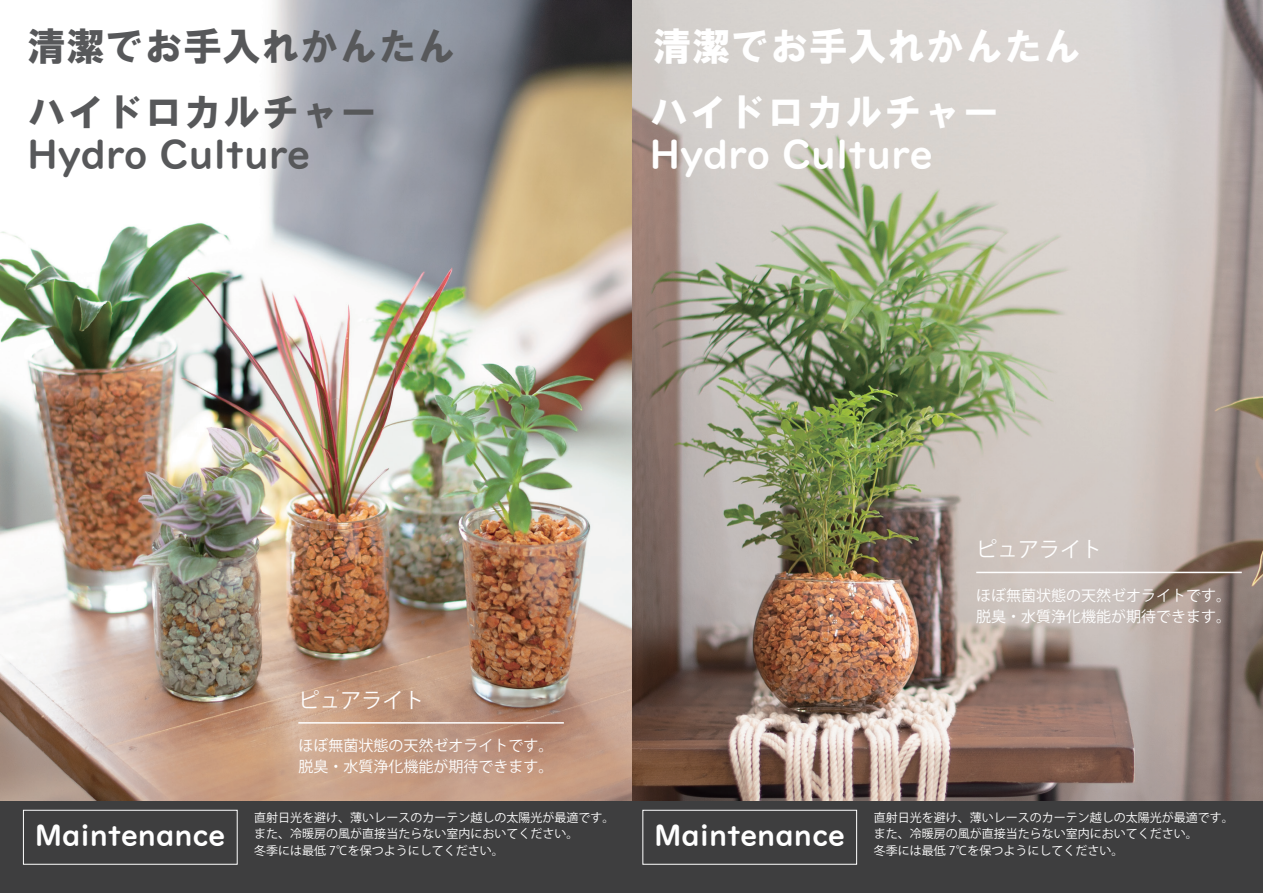
<style>
.page{position:relative;width:1263px;height:893px;background:#fff}
.page>*{position:absolute;margin:0;border:0;box-sizing:border-box;transform-origin:0 0}
.t1{font:39px "HG Soei Kakugothic UB";color:#57585a}
.t2{font:39px "HG Soei Kakugothic UB";color:#fff}
.t3{font:39px "UD Digi Kyokasho NP B";color:#57585a}
.t4{font:39px "UD Digi Kyokasho NP B";color:#fff}
.t5{font:28.5px "UD Digi Kyokasho NP B";color:#fff}
.t6{font:21px "Koz Go Pr 6 N";color:#fff}
.t7{font:15px/21px "Koz Go Pr 6 N";color:#fff}
.t8{font:12px/16.5px "Koz Go Pr 6 N";color:#fff}
</style>
<div class="page">
<img style="left:631px;top:0;width:632px;height:801px">
<img style="left:0;top:0;width:631px;height:801px">
<div style="left:0;top:801px;width:1263px;height:92px;background:#3e3e3f"></div>
<hr style="left:298px;top:722px;width:266px;height:2px;background:#fff">
<div style="left:23px;top:810px;width:214px;height:54px;border:1px solid #fff"></div>
<div style="left:643px;top:810px;width:214px;height:54px;border:1px solid #fff"></div>
<hr style="left:976px;top:572px;width:266px;height:1px;background:#fff">
<h1 class="t1" style="left:27px;top:27px;width:430px">清潔でお手入れかんたん</h1>
<h1 class="t1" style="left:27px;top:93px;width:352px">ハイドロカルチャー</h1>
<h1 class="t3" style="left:27px;top:132px;width:285px">Hydro Culture</h1>
<h1 class="t2" style="left:653px;top:27px;width:430px">清潔でお手入れかんたん</h1>
<h1 class="t2" style="left:650px;top:93px;width:352px">ハイドロカルチャー</h1>
<h1 class="t4" style="left:650px;top:132px;width:285px">Hydro Culture</h1>
<h2 class="t5" style="left:35px;top:819px;width:192px">Maintenance</h2>
<h3 class="t6" style="left:298px;top:688px;width:127px">ピュアライト</h3>
<p class="t7" style="left:298px;top:735px;width:256px">ほぼ無菌状態の天然ゼオライトです。脱臭・水質浄化機能が期待できます。</p>
<p class="t8" style="left:254px;top:809px;width:362px">直射日光を避け、薄いレースのカーテン越しの太陽光が最適です。また、冷暖房の風が直接当たらない室内においてください。<br>冬季には最低 7℃を保つようにしてください。</p>
<h3 class="t6" style="left:976px;top:538px;width:127px">ピュアライト</h3>
<p class="t7" style="left:976px;top:585px;width:256px">ほぼ無菌状態の天然ゼオライトです。脱臭・水質浄化機能が期待できます。</p>
<h2 class="t5" style="left:654px;top:819px;width:192px">Maintenance</h2>
<p class="t8" style="left:874px;top:809px;width:361px">直射日光を避け、薄いレースのカーテン越しの太陽光が最適です。また、冷暖房の風が直接当たらない室内においてください。<br>冬季には最低 7℃を保つようにしてください。</p>
</div>
